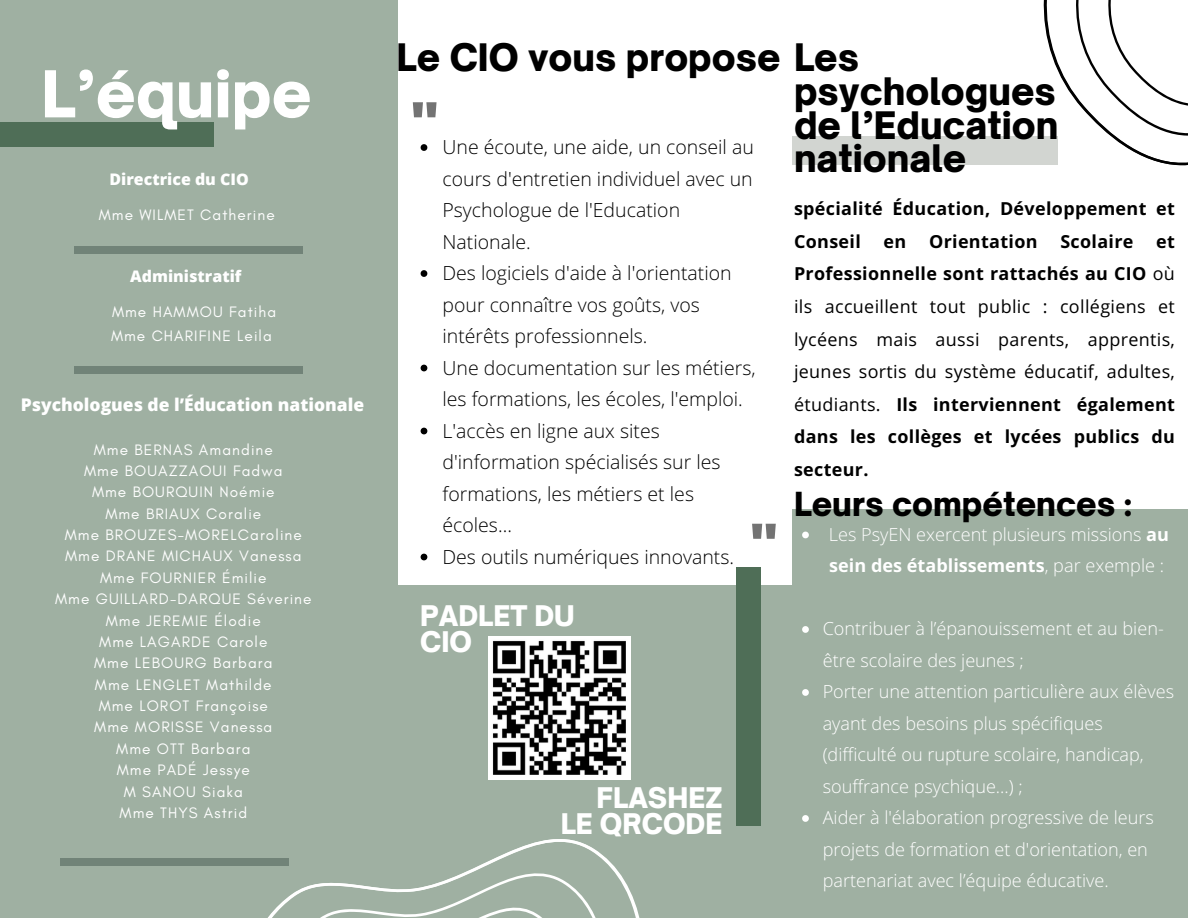
<style>
.page{position:relative;width:1188px;height:918px;background:#fff}
.page>*{position:absolute;margin:0;border:0;box-sizing:border-box;transform-origin:0 0}
.t1{font:900 61.8px "Open Sauce One";color:#fff}
.t2{font:800 58.5px "Open Sans";color:#737373}
.t3{font:900 36.3px/33.8px "Open Sauce One";color:#000}
.t4{font:900 31.8px "Open Sauce One";color:#000}
.t5{font:900 27.3px/25.8px "Open Sauce One";color:#fff}
.t6{font:300 19.5px/31.5px "Open Sans Hebrew";color:#000}
.t7{font:300 18.15px/31.5px "Open Sans Hebrew";color:#fff}
.t8{font:18px/32.7px "Open Sans Hebrew";letter-spacing:.02em;color:#000;text-align:justify}
.t9{font:700 18px/32.7px "Open Sans Hebrew";letter-spacing:.02em;color:#000}
.t10{font:800 17.4px "Open Sans";color:#fff}
.t11{font:800 15.9px "Open Sans";color:#fff}
.t12{font:15.45px "Glacial Indifference";letter-spacing:.07em;color:#fff}
.s1{font-weight:700}
</style>
<div class="page">
<div style="left:0;top:0;width:398px;height:918px;background:#9fb0a2"></div>
<div style="left:74px;top:246px;width:229px;height:8px;background:#718378"></div>
<div style="left:74px;top:366px;width:229px;height:8px;background:#718378"></div>
<div style="left:60px;top:858px;width:228px;height:8px;background:#718378"></div>
<div style="left:792px;top:509px;width:396px;height:409px;background:#9fb0a2"></div>
<div style="left:396px;top:585px;width:396px;height:333px;background:#9fb0a2"></div>
<div style="left:792px;top:136px;width:265px;height:28px;background:#d2d5d1"></div>
<div style="left:0;top:122px;width:214px;height:25px;background:#4f6e57"></div>
<svg style="left:1039px;top:0;width:149px;height:166px"></svg>
<img style="left:488px;top:636px;width:143px;height:143px">
<svg style="left:267px;top:839px;width:373px;height:79px"></svg>
<svg style="left:802px;top:532px;width:7px;height:6px"></svg>
<svg style="left:802px;top:626px;width:7px;height:7px"></svg>
<svg style="left:802px;top:689px;width:7px;height:7px"></svg>
<svg style="left:802px;top:815px;width:7px;height:7px"></svg>
<svg style="left:421px;top:144px;width:6px;height:7px"></svg>
<svg style="left:421px;top:270px;width:6px;height:7px"></svg>
<svg style="left:421px;top:365px;width:6px;height:6px"></svg>
<svg style="left:421px;top:428px;width:6px;height:6px"></svg>
<svg style="left:421px;top:554px;width:6px;height:6px"></svg>
<div style="left:736px;top:567px;width:25px;height:259px;background:#4f6e57"></div>
<h6 class="t1" style="left:41px;top:56px;width:272px">L’équipe</h6>
<p class="t11" style="left:110px;top:168px;width:141px">Directrice du CIO</p>
<p class="t12" style="left:99px;top:206px;width:177px">Mme WILMET Catherine</p>
<h6 class="t11" style="left:130px;top:265px;width:113px">Administratif</h6>
<p class="t12" style="left:112px;top:303px;width:166px">Mme HAMMOU Fatiha</p>
<p class="t12" style="left:111px;top:326px;width:162px">Mme CHARIFINE Leila</p>
<p class="t10" style="left:21px;top:393px;width:345px">Psychologues de l’Éducation nationale</p>
<h2 class="t12" style="left:94px;top:440px;width:181px">Mme BERNAS Amandine</h2>
<h2 class="t12" style="left:84px;top:461px;width:200px">Mme BOUAZZAOUI Fadwa</h2>
<p class="t12" style="left:92px;top:483px;width:184px">Mme BOURQUIN Noémie</p>
<p class="t12" style="left:105px;top:504px;width:157px">Mme BRIAUX Coralie</p>
<p class="t12" style="left:65px;top:525px;width:239px">Mme BROUZES-MORELCaroline</p>
<p class="t12" style="left:65px;top:547px;width:238px">Mme DRANE MICHAUX Vanessa</p>
<p class="t12" style="left:100px;top:568px;width:168px">Mme FOURNIER Émilie</p>
<p class="t12" style="left:55px;top:590px;width:258px">Mme GUILLARD-DARQUE Séverine</p>
<h5 class="t12" style="left:106px;top:611px;width:156px">Mme JEREMIE Élodie</h5>
<h3 class="t12" style="left:99px;top:632px;width:170px">Mme LAGARDE Carole</h3>
<p class="t12" style="left:94px;top:654px;width:180px">Mme LEBOURG Barbara</p>
<p class="t12" style="left:95px;top:675px;width:178px">Mme LENGLET Mathilde</p>
<h5 class="t12" style="left:99px;top:696px;width:171px">Mme LOROT Françoise</h5>
<p class="t12" style="left:94px;top:718px;width:180px">Mme MORISSE Vanessa</p>
<p class="t12" style="left:116px;top:739px;width:136px">Mme OTT Barbara</p>
<p class="t12" style="left:117px;top:761px;width:135px">Mme PADÉ Jessye</p>
<h4 class="t12" style="left:124px;top:782px;width:121px">M SANOU Siaka</h4>
<p class="t12" style="left:120px;top:803px;width:129px">Mme THYS Astrid</p>
<h1 class="t3" style="left:794px;top:40px;width:266px;text-indent:-397px">Le CIO vous propose Les psychologues de l’Education nationale</h1>
<p class="t2" style="left:409px;top:82px;width:32px">"</p>
<p class="t6" style="left:443px;top:131px;width:313px">Une écoute, une aide, un conseil au cours d'entretien individuel avec un<br>Psychologue de l'Education<br>Nationale.</p>
<p class="t6" style="left:443px;top:257px;width:291px">Des logiciels d'aide à l'orientation pour connaître vos goûts, vos intérêts professionnels.</p>
<p class="t6" style="left:443px;top:351px;width:315px">Une documentation sur les métiers, les formations, les écoles, l'emploi.</p>
<p class="t6" style="left:443px;top:414px;width:280px">L'accès en ligne aux sites d'information spécialisés sur les formations, les métiers et les écoles…</p>
<p class="t6" style="left:443px;top:540px;width:293px">Des outils numériques innovants.</p>
<h6 class="t9" style="left:794px;top:192px;width:382px">spécialité Éducation, Développement et<br>Conseil</h6>
<h6 class="t9" style="left:884px;top:224px;width:24px">en</h6>
<h6 class="t9" style="left:929px;top:224px;width:110px">Orientation</h6>
<h6 class="t9" style="left:1060px;top:224px;width:75px">Scolaire</h6>
<h6 class="t8" style="left:794px;top:224px;width:382px;text-indent:362px"><span class="s1">et Professionnelle sont rattachés au CIO</span> où ils accueillent tout public : collégiens et lycéens mais aussi parents, apprentis, jeunes sortis du système éducatif, adultes, étudiants. <span class="s1">Ils interviennent également dans les collèges et lycées publics du secteur.</span></h6>
<p class="t4" style="left:794px;top:484px;width:340px">Leurs compétences :</p>
<p class="t7" style="left:829px;top:518px;width:342px">Les PsyEN exercent plusieurs missions <span class="s1">au sein des établissements</span>, par exemple :</p>
<p class="t2" style="left:749px;top:503px;width:32px">"</p>
<p class="t5" style="left:420px;top:603px;width:156px">PADLET DU<br>CIO</p>
<p class="t5" style="left:561px;top:785px;width:163px;text-align:right">FLASHEZ<br>LE QRCODE</p>
<p class="t7" style="left:823px;top:612px;width:343px">Contribuer à l’épanouissement et au bien&shy;être scolaire des jeunes ;</p>
<p class="t7" style="left:823px;top:675px;width:353px">Porter une attention particulière aux élèves ayant des besoins plus spécifiques (difficulté ou rupture scolaire, handicap, souffrance psychique...) ;</p>
<p class="t7" style="left:823px;top:801px;width:333px">Aider à l'élaboration progressive de leurs projets de formation et d'orientation, en partenariat avec l’équipe éducative.</p>
</div>
